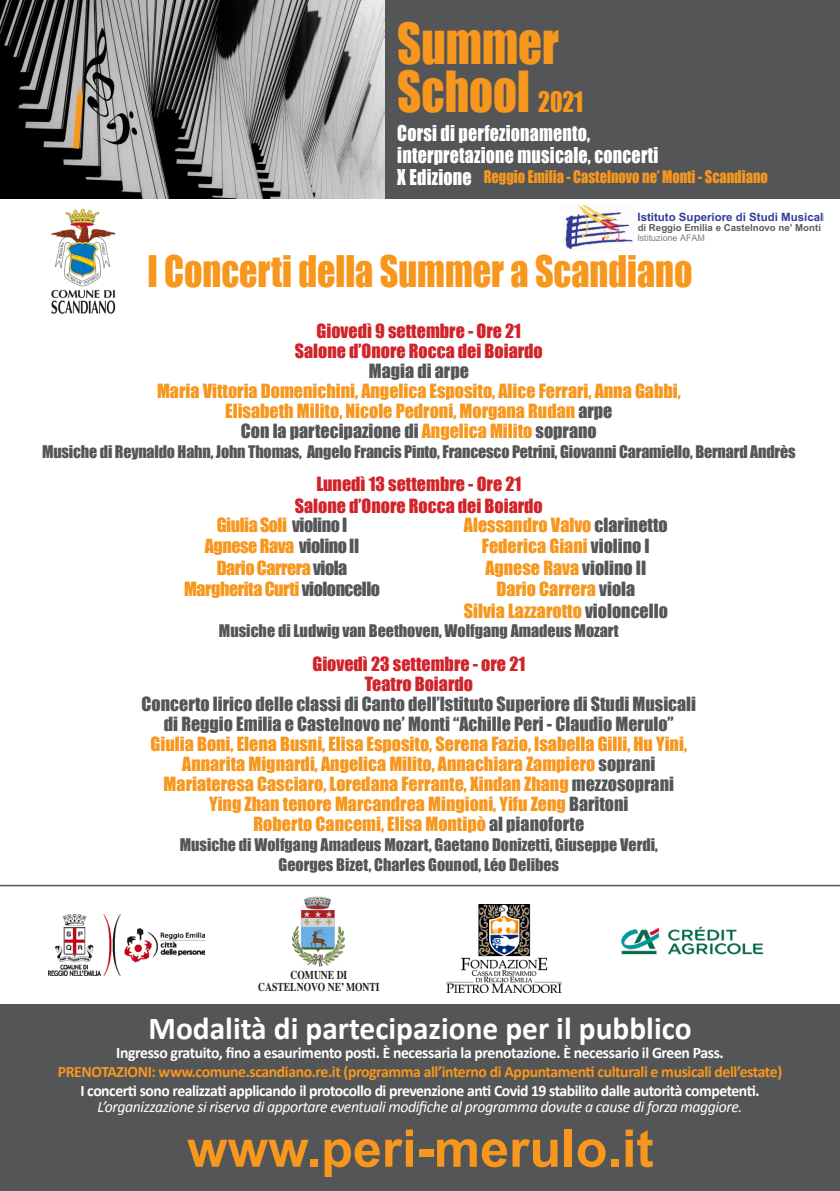
<style>
.page{position:relative;width:840px;height:1191px;background:#fff}
.page>*{position:absolute;margin:0;border:0;box-sizing:border-box;transform-origin:0 0}
.t1{font:700 52px "Arial";color:#f7971d}
.t2{font:52px "Impact";color:#f7971d;scale:.9 1}
.t3{font:40px "Impact";color:#f7971d;scale:.9 1}
.t4{font:700 32px "Calibri";color:#fff}
.t5{font:20px "Impact";letter-spacing:.01em;color:#fff;scale:.9 1}
.t6{font:18px "Impact";color:#f7971d}
.t7{font:18px "Impact";color:#545557}
.t8{font:18px "Impact";color:#d1232a}
.t9{font:18px "Impact";letter-spacing:-.025em;color:#f7971d}
.t10{font:16px "Impact";color:#545557}
.t11{font:700 16px "Calibri";letter-spacing:-.03em;color:#fff}
.t12{font:700 16px "Calibri";letter-spacing:-.025em;color:#f7971d}
.t13{font:italic 16px "Calibri";letter-spacing:-.025em;color:#fff}
.t14{font:16px "Impact";color:#f7971d;scale:.9 1}
.t15{font:700 12px "Times";color:#231f20;scale:.8 1}
.t16{font:700 11.4px "Arial";color:#333d96}
.t17{font:700 9.6px "Arial";color:#5c5d63}
.t18{font:9px "Arial";color:#7c7d83}
.s1{font-size:26px}
.s2{color:#545557}
.s3{color:#f7971d}
</style>
<div class="page">
<img style="left:0;top:0;width:384px;height:198px">
<div style="left:386px;top:0;width:453px;height:198px;background:#545557"></div>
<div style="left:0;top:1004px;width:839px;height:187px;background:#545557"></div>
<svg style="left:71px;top:0;width:25px;height:151px;background:#8a8276"></svg>
<img style="left:564px;top:204px;width:69px;height:46px">
<img style="left:48px;top:914px;width:157px;height:62px">
<img style="left:292px;top:896px;width:52px;height:70px">
<img style="left:446px;top:905px;width:116px;height:87px">
<img style="left:621px;top:926px;width:143px;height:29px">
<img style="left:52px;top:209px;width:64px;height:105px">
<hr style="left:0;top:885px;width:839px;height:1px;background:#545557">
<p class="t2" style="left:397px;top:3px;width:181px">Summer</p>
<p class="t2" style="left:397px;top:51px;width:208px">School <span class="s1">2021</span></p>
<p class="t5" style="left:397px;top:117px;width:216px">Corsi di perfezionamento,</p>
<p class="t5" style="left:397px;top:139px;width:292px">interpretazione musicale, concerti</p>
<p class="t5" style="left:397px;top:161px;width:84px">X Edizione</p>
<p class="t14" style="left:483px;top:165px;width:317px">Reggio Emilia - Castelnovo ne’ Monti - Scandiano</p>
<p class="t16" style="left:637px;top:209px;width:190px">Istituto Superiore di Studi Musicali</p>
<p class="t18" style="left:637px;top:232px;width:69px">Istituzione AFAM</p>
<p class="t17" style="left:637px;top:222px;width:185px">di Reggio Emilia e Castelnovo ne’ Monti</p>
<p class="t3" style="left:147px;top:240px;width:607px">I Concerti della Summer a Scandiano</p>
<p class="t8" style="left:316px;top:316px;width:206px">Giovedì 9 settembre - Ore 21</p>
<p class="t8" style="left:295px;top:336px;width:249px">Salone d’Onore Rocca dei Boiardo</p>
<p class="t7" style="left:368px;top:356px;width:102px">Magia di arpe</p>
<p class="t6" style="left:157px;top:376px;width:525px">Maria Vittoria Domenichini, Angelica Esposito, Alice Ferrari, Anna Gabbi,</p>
<p class="t6" style="left:225px;top:396px;width:388px">Elisabeth Milito, Nicole Pedroni, Morgana Rudan <span class="s2">arpe</span></p>
<p class="t7" style="left:241px;top:416px;width:357px">Con la partecipazione di <span class="s3">Angelica Milito</span> soprano</p>
<p class="t10" style="left:42px;top:439px;width:754px">Musiche di Reynaldo Hahn, John Thomas, Angelo Francis Pinto, Francesco Petrini, Giovanni Caramiello, Bernard Andrès</p>
<p class="t8" style="left:316px;top:470px;width:206px">Lunedì 13 settembre - Ore 21</p>
<p class="t8" style="left:295px;top:492px;width:249px">Salone d’Onore Rocca dei Boiardo</p>
<p class="t9" style="left:217px;top:510px;width:132px">Giulia Soli <span class="s2">violino I</span></p>
<p class="t9" style="left:205px;top:532px;width:156px">Agnese Rava <span class="s2">violino II</span></p>
<p class="t9" style="left:217px;top:554px;width:132px">Dario Carrera <span class="s2">viola</span></p>
<p class="t9" style="left:184px;top:575px;width:197px">Margherita Curti <span class="s2">violoncello</span></p>
<p class="t6" style="left:463px;top:510px;width:205px">Alessandro Valvo <span class="s2">clarinetto</span></p>
<p class="t6" style="left:481px;top:532px;width:169px">Federica Giani <span class="s2">violino I</span></p>
<p class="t6" style="left:485px;top:554px;width:162px">Agnese Rava <span class="s2">violino II</span></p>
<p class="t6" style="left:496px;top:575px;width:140px">Dario Carrera <span class="s2">viola</span></p>
<p class="t6" style="left:463px;top:597px;width:205px">Silvia Lazzarotto <span class="s2">violoncello</span></p>
<p class="t10" style="left:219px;top:618px;width:401px">Musiche di Ludwig van Beethoven, Wolfgang Amadeus Mozart</p>
<p class="t8" style="left:312px;top:650px;width:214px">Giovedì 23 settembre - ore 21</p>
<p class="t8" style="left:364px;top:670px;width:110px">Teatro Boiardo</p>
<p class="t7" style="left:141px;top:690px;width:555px">Concerto lirico delle classi di Canto dell’Istituto Superiore di Studi Musicali</p>
<p class="t7" style="left:164px;top:710px;width:511px">di Reggio Emilia e Castelnovo ne’ Monti “Achille Peri - Claudio Merulo”</p>
<p class="t6" style="left:150px;top:730px;width:537px">Giulia Boni, Elena Busni, Elisa Esposito, Serena Fazio, Isabella Gilli, Hu Yini,</p>
<p class="t6" style="left:182px;top:750px;width:474px">Annarita Mignardi, Angelica Milito, Annachiara Zampiero <span class="s2">soprani</span></p>
<p class="t6" style="left:163px;top:770px;width:511px">Mariateresa Casciaro, Loredana Ferrante, Xindan Zhang <span class="s2">mezzosoprani</span></p>
<p class="t6" style="left:209px;top:790px;width:420px">Ying Zhan tenore Marcandrea Mingioni, Yifu Zeng <span class="s2">Baritoni</span></p>
<p class="t6" style="left:253px;top:810px;width:332px">Roberto Cancemi, Elisa Montipò <span class="s2">al pianoforte</span></p>
<p class="t10" style="left:180px;top:832px;width:479px">Musiche di Wolfgang Amadeus Mozart, Gaetano Donizetti, Giuseppe Verdi,</p>
<p class="t10" style="left:278px;top:852px;width:282px">Georges Bizet, Charles Gounod, Léo Delibes</p>
<p class="t15" style="left:290px;top:963px;width:72px">COMUNE DI</p>
<p class="t15" style="left:258px;top:975px;width:153px">CASTELNOVO NE’ MONTI</p>
<p class="t4" style="left:148px;top:1005px;width:544px">Modalità di partecipazione per il pubblico</p>
<p class="t11" style="left:116px;top:1041px;width:608px">Ingresso gratuito, fino a esaurimento posti. È necessaria la prenotazione. È necessario il Green Pass.</p>
<p class="t12" style="left:58px;top:1060px;width:725px">PRENOTAZIONI: www.comune.scandiano.re.it (programma all’interno di Appuntamenti culturali e musicali dell’estate)</p>
<p class="t11" style="left:80px;top:1079px;width:680px">I concerti sono realizzati applicando il protocollo di prevenzione anti Covid 19 stabilito dalle autorità competenti.</p>
<p class="t13" style="left:97px;top:1097px;width:646px">L’organizzazione si riserva di apportare eventuali modifiche al programma dovute a cause di forza maggiore.</p>
<p class="t1" style="left:187px;top:1114px;width:468px">www.peri-merulo.it</p>
</div>
